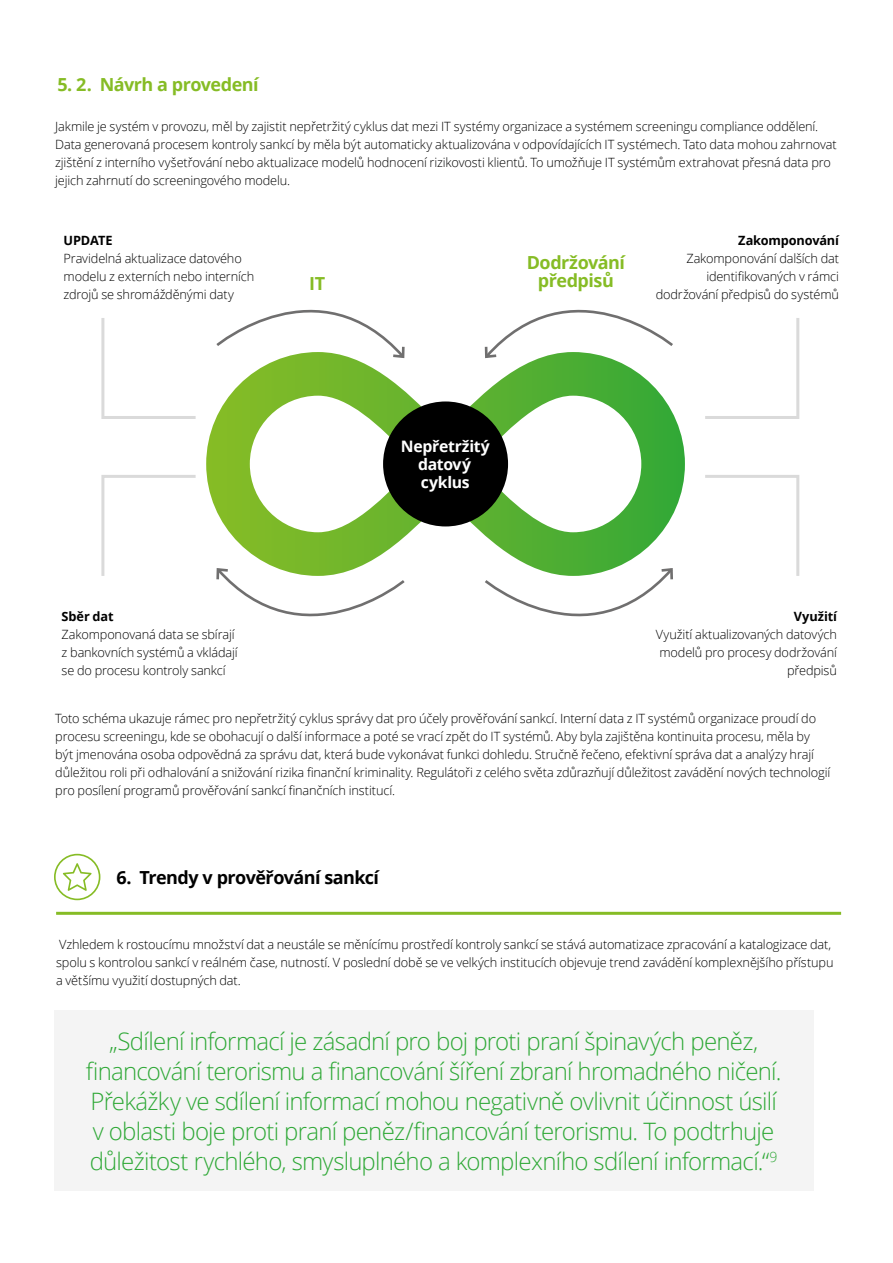
<style>
.page{position:relative;width:893px;height:1263px;background:#fff}
.page>*{position:absolute;margin:0;border:0;box-sizing:border-box;transform-origin:0 0}
.t1{font:300 24px/30px "Open Sans";letter-spacing:-.03em;color:#2ea836;text-align:center}
.t2{font:700 18px/18px "Open Sans";letter-spacing:-.025em;color:#86bc25;text-align:center}
.t3{font:700 18px "Open Sans";letter-spacing:-.03em;color:#000}
.t4{font:700 15.75px "Open Sans";letter-spacing:-.015em;color:#fff}
.t5{font:300 12.75px/18px "Open Sans";letter-spacing:-.01em;color:#000}
.t6{font:700 12.75px "Open Sans";letter-spacing:-.01em;color:#000}
.s1{font-weight:700}
</style>
<div class="page">
<svg style="left:206px;top:360px;width:479px;height:206px"></svg>
<svg style="left:216px;top:309px;width:189px;height:51px"></svg>
<svg style="left:484px;top:309px;width:189px;height:51px"></svg>
<svg style="left:216px;top:566px;width:189px;height:51px"></svg>
<svg style="left:485px;top:566px;width:188px;height:51px"></svg>
<div style="left:383px;top:401px;width:125px;height:125px;background:#000;border-radius:50%"></div>
<svg style="left:101px;top:318px;width:95px;height:101px"></svg>
<svg style="left:705px;top:475px;width:95px;height:101px"></svg>
<svg style="left:101px;top:475px;width:95px;height:101px"></svg>
<svg style="left:705px;top:318px;width:95px;height:101px"></svg>
<hr style="left:56px;top:912px;width:785px;height:3px;background:#86bc25">
<div style="left:54px;top:1010px;width:759px;height:181px;background:#f4f4f4"></div>
<svg style="left:54px;top:854px;width:46px;height:46px"></svg>
<p class="t2" style="left:57px;top:75px;width:203px">5. 2. Návrh a provedení</p>
<p class="t5" style="left:55px;top:117px;width:783px">Jakmile je systém v provozu, měl by zajistit nepřetržitý cyklus dat mezi IT systémy organizace a systémem screeningu compliance oddělení.<br>Data generovaná procesem kontroly sankcí by měla být automaticky aktualizována v odpovídajících IT systémech. Tato data mohou zahrnovat zjištění z interního vyšetřování nebo aktualizace modelů hodnocení rizikovosti klientů. To umožňuje IT systémům extrahovat přesná data pro jejich zahrnutí do screeningového modelu.</p>
<p class="t6" style="left:64px;top:231px;width:51px">UPDATE</p>
<p class="t5" style="left:64px;top:249px;width:192px">Pravidelná aktualizace datového modelu z externích nebo interních zdrojů se shromážděnými daty</p>
<p class="t2" style="left:309px;top:274px;width:17px">IT</p>
<p class="t6" style="left:62px;top:607px;width:53px">Sběr dat</p>
<p class="t5" style="left:62px;top:625px;width:174px">Zakomponovaná data se sbírají</p>
<p class="t5" style="left:62px;top:643px;width:177px">z bankovních systémů a vkládají se do procesu kontroly sankcí</p>
<p class="t2" style="left:527px;top:253px;width:100px">Dodržování předpisů</p>
<p class="t5" style="left:656px;top:231px;width:185px;text-align:right"><span class="s1">Zakomponování<br></span>Zakomponování dalších dat identifikovaných v rámci dodržování předpisů do systémů</p>
<p class="t4" style="left:401px;top:435px;width:90px">Nepřetržitý</p>
<p class="t4" style="left:418px;top:453px;width:54px">datový</p>
<p class="t4" style="left:421px;top:472px;width:50px">cyklus</p>
<p class="t6" style="left:794px;top:607px;width:45px">Využití</p>
<p class="t5" style="left:656px;top:625px;width:183px;text-align:right">Využití aktualizovaných datových modelů pro procesy dodržování předpisů</p>
<p class="t5" style="left:55px;top:709px;width:777px">Toto schéma ukazuje rámec pro nepřetržitý cyklus správy dat pro účely prověřování sankcí. Interní data z IT systémů organizace proudí do procesu screeningu, kde se obohacují o další informace a poté se vrací zpět do IT systémů. Aby byla zajištěna kontinuita procesu, měla by být jmenována osoba odpovědná za správu dat, která bude vykonávat funkci dohledu. Stručně řečeno, efektivní správa dat a analýzy hrají důležitou roli při odhalování a snižování rizika finanční kriminality. Regulátoři z celého světa zdůrazňují důležitost zavádění nových technologií pro posílení programů prověřování sankcí finančních institucí.</p>
<p class="t3" style="left:116px;top:865px;width:264px">6. Trendy v prověřování sankcí</p>
<p class="t5" style="left:56px;top:935px;width:779px">Vzhledem k rostoucímu množství dat a neustále se měnícímu prostředí kontroly sankcí se stává automatizace zpracování a katalogizace dat, spolu s kontrolou sankcí v reálném čase, nutností. V poslední době se ve velkých institucích objevuje trend zavádění komplexnějšího přístupu a většímu využití dostupných dat.</p>
<p class="t1" style="left:86px;top:1025px;width:697px">„Sdílení informací je zásadní pro boj proti praní špinavých peněz, financování terorismu a financování šíření zbraní hromadného ničení.<br>Překážky ve sdílení informací mohou negativně ovlivnit účinnost úsilí v oblasti boje proti praní peněz/financování terorismu. To podtrhuje důležitost rychlého, smysluplného a komplexního sdílení informací.“<sup>9</sup></p>
</div>
